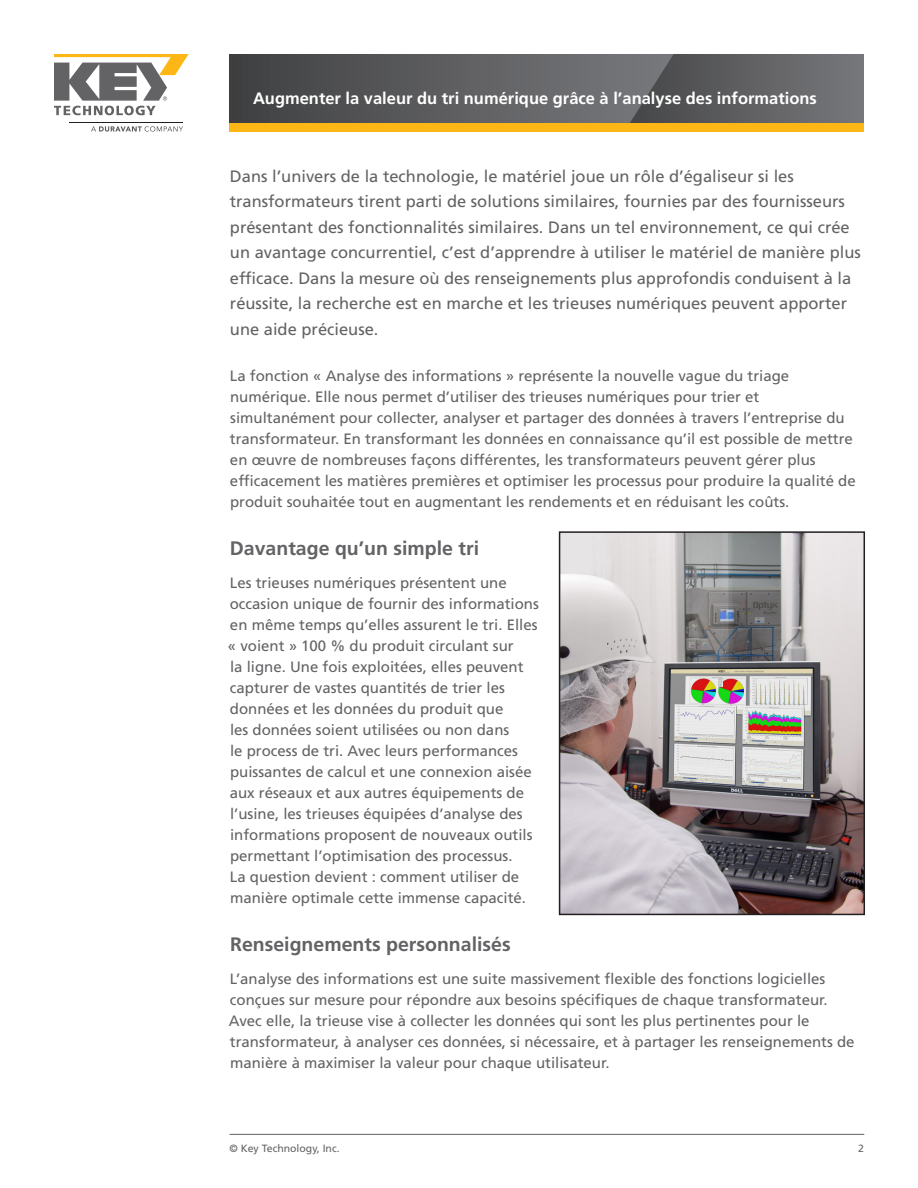
<style>
.page{position:relative;width:918px;height:1188px;background:#fff}
.page>*{position:absolute;margin:0;border:0;box-sizing:border-box;transform-origin:0 0}
.Paragraphy_Heading{font:700 19.5px "Frutiger LT Std";color:#636366}
.Intro_Paragraph{font:16.5px/25.5px "Frutiger LT Std";color:#636366}
.Document_Title__Head{font:700 16.5px "Frutiger LT Std";color:#fff}
.Main_Body_Text{font:15px/21px "Frutiger LT Std";color:#636366}
.t1{font:10.5px "Frutiger LT Std";color:#636366}
</style>
<div class="page">
<hr style="left:230px;top:1134px;width:634px;height:1px;background:#636366">
<svg style="left:230px;top:54px;width:400px;height:69px;background:#5a5a5c"></svg>
<svg style="left:630px;top:54px;width:234px;height:69px;background:#626366"></svg>
<div style="left:230px;top:123px;width:634px;height:9px;background:#fcb615"></div>
<svg style="left:54px;top:54px;width:135px;height:61px"></svg>
<svg style="left:91px;top:126px;width:92px;height:6px"></svg>
<hr style="left:69px;top:122px;width:114px;height:1px;background:#231f20">
<img style="left:562px;top:534px;width:300px;height:378px">
<div style="left:559px;top:531px;width:306px;height:384px;border:2px solid #231f20"></div>
<p class="Document_Title__Head" style="left:253px;top:88px;width:565px">Augmenter la valeur du tri numérique grâce à l’analyse des informations</p>
<p class="Intro_Paragraph" style="left:230px;top:163px;width:633px">Dans l’univers de la technologie, le matériel joue un rôle d’égaliseur si les transformateurs tirent parti de solutions similaires, fournies par des fournisseurs présentant des fonctionnalités similaires. Dans un tel environnement, ce qui crée un avantage concurrentiel, c’est d’apprendre à utiliser le matériel de manière plus efficace. Dans la mesure où des renseignements plus approfondis conduisent à la réussite, la recherche est en marche et les trieuses numériques peuvent apporter une aide précieuse.</p>
<p class="Main_Body_Text" style="left:230px;top:365px;width:627px">La fonction « Analyse des informations » représente la nouvelle vague du triage numérique. Elle nous permet d’utiliser des trieuses numériques pour trier et simultanément pour collecter, analyser et partager des données à travers l’entreprise du transformateur. En transformant les données en connaissance qu’il est possible de mettre en œuvre de nombreuses façons différentes, les transformateurs peuvent gérer plus efficacement les matières premières et optimiser les processus pour produire la qualité de produit souhaitée tout en augmentant les rendements et en réduisant les coûts.</p>
<p class="Paragraphy_Heading" style="left:230px;top:537px;width:251px">Davantage qu’un simple tri</p>
<p class="Main_Body_Text" style="left:228px;top:572px;width:313px">Les trieuses numériques présentent une occasion unique de fournir des informations en même temps qu’elles assurent le tri. Elles « voient » 100 % du produit circulant sur<br>la ligne. Une fois exploitées, elles peuvent capturer de vastes quantités de trier les données et les données du produit que<br>les données soient utilisées ou non dans<br>le process de tri. Avec leurs performances puissantes de calcul et une connexion aisée aux réseaux et aux autres équipements de l’usine, les trieuses équipées d’analyse des informations proposent de nouveaux outils permettant l’optimisation des processus.<br>La question devient : comment utiliser de manière optimale cette immense capacité.</p>
<p class="Paragraphy_Heading" style="left:230px;top:933px;width:282px">Renseignements personnalisés</p>
<p class="Main_Body_Text" style="left:229px;top:968px;width:627px">L’analyse des informations est une suite massivement flexible des fonctions logicielles conçues sur mesure pour répondre aux besoins spécifiques de chaque transformateur.<br>Avec elle, la trieuse vise à collecter les données qui sont les plus pertinentes pour le transformateur, à analyser ces données, si nécessaire, et à partager les renseignements de manière à maximiser la valeur pour chaque utilisateur.</p>
<p class="t1" style="left:230px;top:1142px;width:112px">© Key Technology, Inc.</p>
<p class="t1" style="left:858px;top:1142px;width:7px">2</p>
</div>
